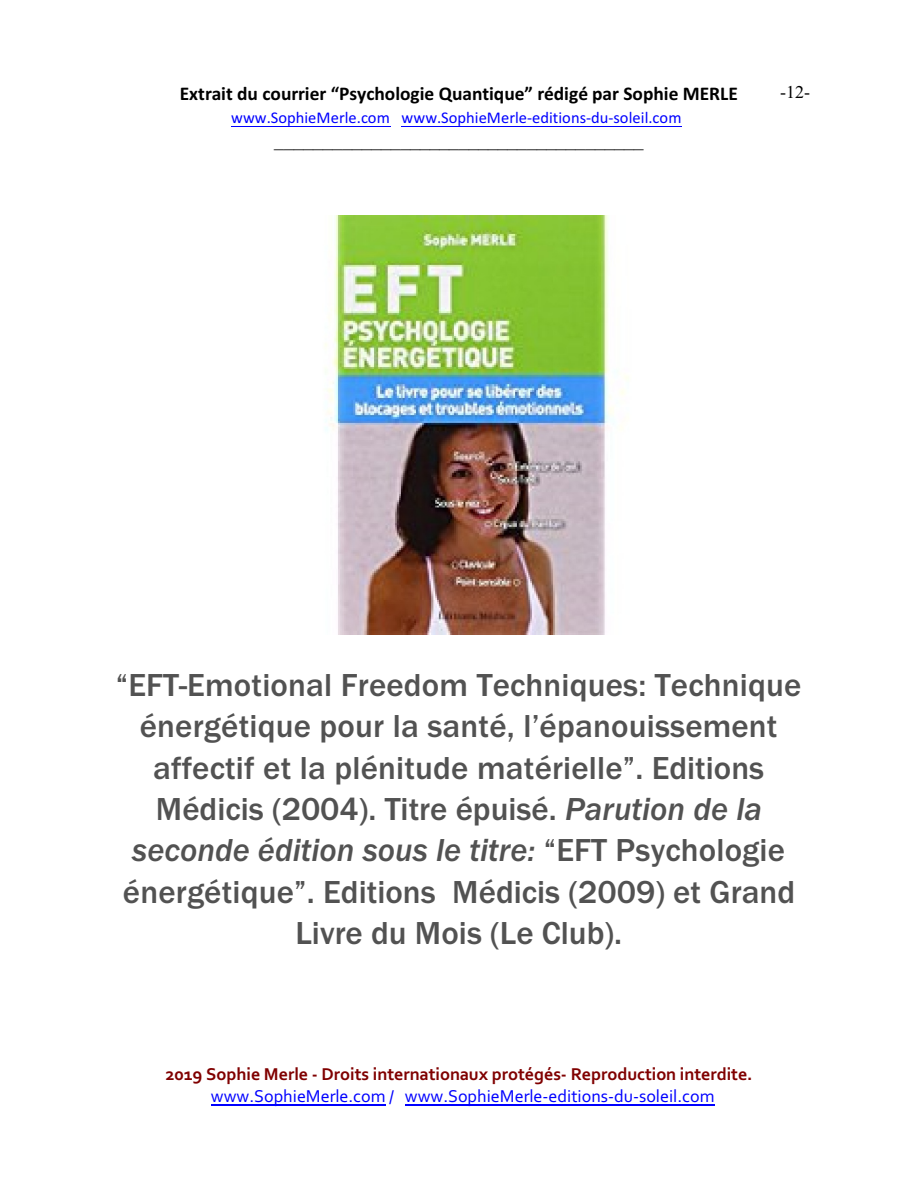
<style>
.page{position:relative;width:918px;height:1188px;background:#fff}
.page>*{position:absolute;margin:0;border:0;box-sizing:border-box;transform-origin:0 0}
.t1{font:500 33px/41.4px "Franklin Gothic";letter-spacing:.005em;color:#525252;text-align:center}
.t2{font:700 19.5px "Calibri";color:#000}
.t3{font:19.5px "Times New Roman";color:#000}
.t4{font:700 18px "Corbel";color:#800000}
.t5{font:18px "Corbel";color:#00f}
.t6{font:18px "Times New Roman";color:#000}
.t7{font:16.5px "Calibri";color:#00f}
.s1{font-style:italic}
</style>
<div class="page">
<hr style="left:231px;top:126px;width:159px;height:1px;background:#00f">
<hr style="left:402px;top:126px;width:280px;height:1px;background:#00f">
<img style="left:325px;top:215px;width:304px;height:419px">
<hr style="left:211px;top:1105px;width:175px;height:1px;background:#00f">
<hr style="left:405px;top:1105px;width:309px;height:1px;background:#00f">
<p class="t2" style="left:180px;top:85px;width:560px">Extrait du courrier “Psychologie Quantique” rédigé par Sophie MERLE</p>
<p class="t7" style="left:231px;top:111px;width:452px">www.SophieMerle.com www.SophieMerle-editions-du-soleil.com</p>
<p class="t3" style="left:274px;top:133px;width:371px">______________________________________</p>
<p class="t6" style="left:780px;top:85px;width:31px">-12-</p>
<p class="t1" style="left:116px;top:667px;width:687px">“EFT-Emotional Freedom Techniques: Technique énergétique pour la santé, l’épanouissement affectif et la plénitude matérielle”. Editions Médicis (2004). Titre épuisé. <span class="s1">Parution de la seconde édition sous le titre:</span> “EFT Psychologie énergétique”. Editions Médicis (2009) et Grand Livre du Mois (Le Club).</p>
<p class="t4" style="left:165px;top:1067px;width:589px">2019 Sophie Merle - Droits internationaux protégés- Reproduction interdite.</p>
<p class="t5" style="left:211px;top:1089px;width:505px">www.SophieMerle.com / www.SophieMerle-editions-du-soleil.com</p>
</div>
